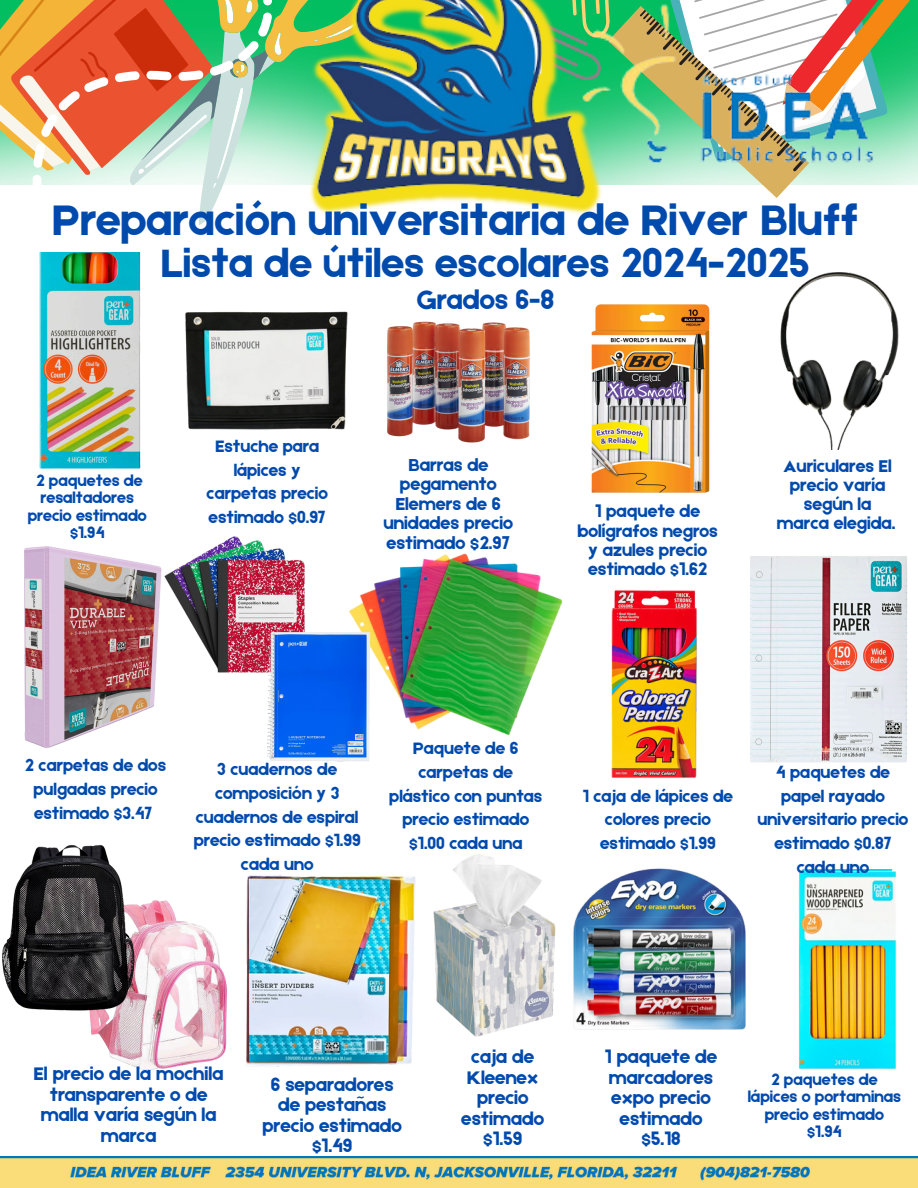
<style>
.page{position:relative;width:918px;height:1188px;background:#fff}
.page>*{position:absolute;margin:0;border:0;box-sizing:border-box;transform-origin:0 0}
.t1{font:45.3px "Etna";color:#004aad}
.t2{font:42px "Etna";color:#004aad}
.t3{font:28.05px "Etna";color:#004aad}
.t4{font:19.35px/20.5px "Etna";color:#004aad;text-align:center}
.t5{font:18.45px/19.5px "Etna";color:#004aad;text-align:center}
.t6{font:18px/19.2px "Etna";color:#004aad;text-align:center}
.t7{font:17.55px/23.7px "Etna";color:#004aad;text-align:center}
.t8{font:16.5px/17.5px "Etna";color:#004aad;text-align:center}
</style>
<div class="page">
<img style="left:0;top:1157px;width:918px;height:31px">
<img style="left:245px;top:311px;width:103px;height:119px">
<img style="left:798px;top:870px;width:99px;height:200px">
<img style="left:387px;top:321px;width:143px;height:122px">
<img style="left:780px;top:272px;width:119px;height:177px">
<img style="left:449px;top:854px;width:100px;height:182px">
<img style="left:549px;top:868px;width:197px;height:162px">
<img style="left:349px;top:553px;width:209px;height:183px">
<img style="left:750px;top:556px;width:158px;height:207px">
<img style="left:39px;top:253px;width:206px;height:216px">
<img style="left:247px;top:875px;width:202px;height:192px">
<img style="left:311px;top:0;width:196px;height:214px">
<svg style="left:0;top:0;width:462px;height:201px;background:#a9a77f"></svg>
<img style="left:90px;top:900px;width:157px;height:170px">
<img style="left:2px;top:845px;width:156px;height:171px">
<img style="left:24px;top:546px;width:131px;height:202px">
<img style="left:152px;top:536px;width:153px;height:151px">
<img style="left:591px;top:304px;width:119px;height:188px">
<img style="left:558px;top:586px;width:194px;height:192px">
<img style="left:248px;top:626px;width:142px;height:136px">
<img style="left:507px;top:0;width:411px;height:214px">
<p class="t1" style="left:53px;top:188px;width:807px">Preparación universitaria de River Bluff</p>
<p class="t2" style="left:161px;top:233px;width:650px">Lista de útiles escolares 2024-2025</p>
<p class="t3" style="left:417px;top:280px;width:139px">Grados 6-8</p>
<h2 class="t8" style="left:28px;top:471px;width:121px">2 paquetes de resaltadores precio estimado $1.94</h2>
<p class="t7" style="left:207px;top:433px;width:123px">Estuche para lápices y carpetas precio estimado $0.97</p>
<p class="t5" style="left:383px;top:454px;width:131px">Barras de pegamento<br>Elemers de 6 unidades precio estimado $2.97</p>
<p class="t6" style="left:578px;top:501px;width:142px">1 paquete de bolígrafos negros y azules precio estimado $1.62</p>
<h2 class="t6" style="left:777px;top:455px;width:120px">Auriculares El precio varía según la marca elegida.</h2>
<h2 class="t7" style="left:25px;top:753px;width:143px">2 carpetas de dos pulgadas precio estimado $3.47</h2>
<h2 class="t7" style="left:194px;top:757px;width:168px">3 cuadernos de composición y 3 cuadernos de espiral precio estimado $1.99 cada uno</h2>
<p class="t7" style="left:389px;top:736px;width:155px">Paquete de 6 carpetas de plástico con puntas precio estimado $1.00 cada una</p>
<p class="t7" style="left:583px;top:783px;width:152px">1 caja de lápices de colores precio estimado $1.99</p>
<p class="t7" style="left:758px;top:760px;width:152px">4 paquetes de papel rayado universitario precio estimado $0.87 cada uno</p>
<p class="t4" style="left:34px;top:1063px;width:191px">El precio de la mochila transparente o de malla varía según la marca</p>
<p class="t4" style="left:263px;top:1073px;width:141px">6 separadores de pestañas precio estimado $1.49</p>
<h2 class="t4" style="left:461px;top:1045px;width:84px">caja de<br>Kleenex precio estimado $1.59</h2>
<p class="t4" style="left:605px;top:1045px;width:114px">1 paquete de marcadores expo precio estimado $5.18</p>
<p class="t8" style="left:748px;top:1070px;width:155px">2 paquetes de lápices o portaminas precio estimado $1.94</p>
</div>
